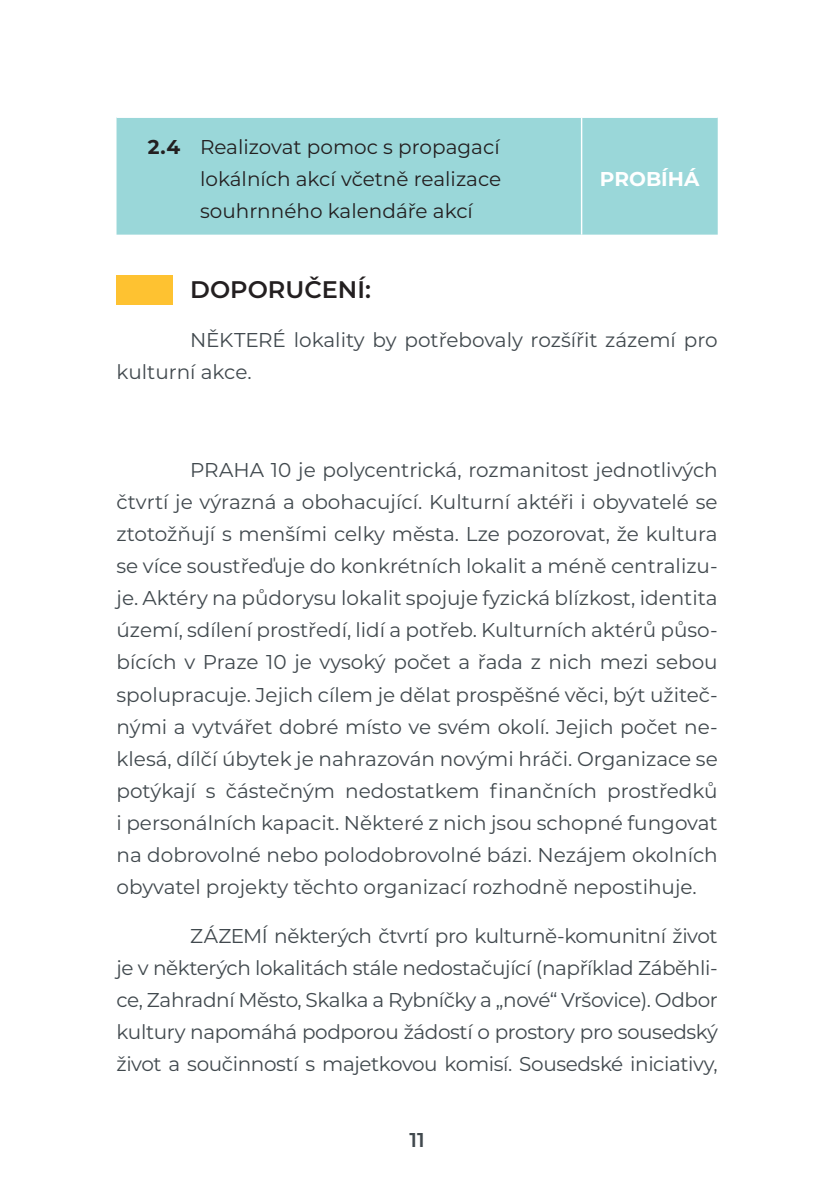
<style>
.page{position:relative;width:837px;height:1189px;background:#fff}
.page>*{position:absolute;margin:0;border:0;box-sizing:border-box;transform-origin:0 0}
.t1{font:600 24px "Montserrat";color:#231f20}
.t2{font:20px/32px "Montserrat";letter-spacing:-.01em;color:#41494e;text-align:justify}
.t3{font:20px/32px "Montserrat";color:#231f20;text-align:justify}
.t4{font:700 20px "Montserrat";color:#fff}
.t5{font:600 20px "Montserrat";color:#41494e}
.s1{font-weight:700}
</style>
<div class="page">
<div style="left:116px;top:275px;width:57px;height:29px;background:#fec231"></div>
<div style="left:116px;top:118px;width:601px;height:117px;background:#9ad7d9"></div>
<hr style="left:581px;top:118px;width:1px;height:117px;background:#fff">
<p class="t3" style="left:200px;top:132px;width:303px;text-indent:-52px"><span class="s1">2.4</span> Realizovat pomoc s propagací lokálních akcí včetně realizace souhrnného kalendáře akcí</p>
<p class="t4" style="left:600px;top:171px;width:101px">PROBÍHÁ</p>
<p class="t1" style="left:190px;top:280px;width:182px">DOPORUČENÍ:</p>
<p class="t2" style="left:116px;top:326px;width:602px;text-indent:74px">NĚKTERÉ lokality by potřebovaly rozšířit zázemí pro kulturní akce.</p>
<p class="t2" style="left:116px;top:456px;width:603px;text-indent:74px">PRAHA 10 je polycentrická, rozmanitost jednotlivých čtvrtí je výrazná a obohacující. Kulturní aktéři i obyvatelé se ztotožňují s menšími celky města. Lze pozorovat, že kultura se více soustřeďuje do konkrétních lokalit a méně centralizu&shy;je. Aktéry na půdorysu lokalit spojuje fyzická blízkost, identita území, sdílení prostředí, lidí a potřeb. Kulturních aktérů půso&shy;bících v Praze 10 je vysoký počet a řada z nich mezi sebou spolupracuje. Jejich cílem je dělat prospěšné věci, být užiteč&shy;nými a vytvářet dobré místo ve svém okolí. Jejich počet ne&shy;klesá, dílčí úbytek je nahrazován novými hráči. Organizace se potýkají s částečným nedostatkem finančních prostředků i personálních kapacit. Některé z nich jsou schopné fungovat na dobrovolné nebo polodobrovolné bázi. Nezájem okolních obyvatel projekty těchto organizací rozhodně nepostihuje.</p>
<p class="t2" style="left:116px;top:921px;width:603px;text-indent:74px">ZÁZEMÍ některých čtvrtí pro kulturně-komunitní život je v některých lokalitách stále nedostačující (například Záběhli&shy;ce, Zahradní Město, Skalka a Rybníčky a „nové“ Vršovice). Odbor kultury napomáhá podporou žádostí o prostory pro sousedský život a součinností s majetkovou komisí. Sousedské iniciativy,</p>
<p class="t5" style="left:409px;top:1132px;width:17px">11</p>
</div>
